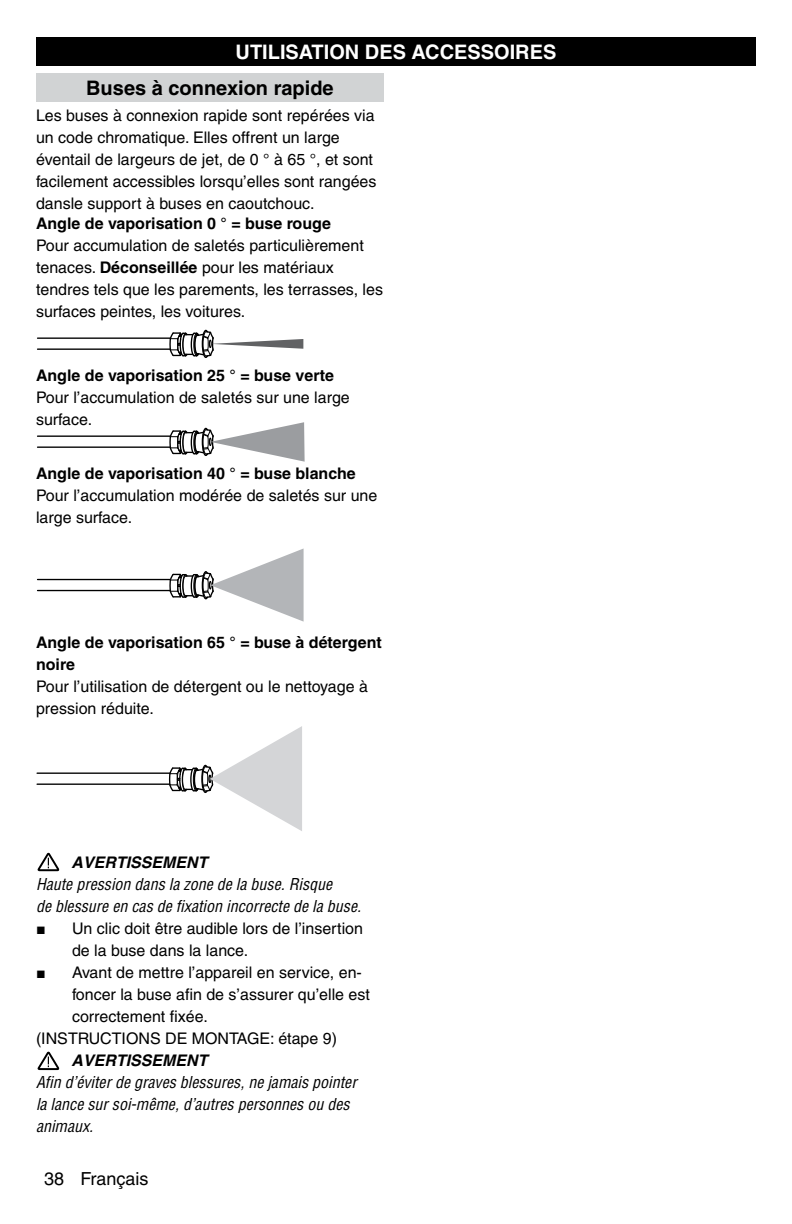
<style>
.page{position:relative;width:792px;height:1224px;background:#fff}
.page>*{position:absolute;margin:0;border:0;box-sizing:border-box;transform-origin:0 0}
.t1{font:700 20px "Helvetica";color:#fff}
.t2{font:700 20px "Helvetica";color:#000}
.t3{font:18px "Helvetica";color:#000}
.t4{font:16px/22px "Helvetica";color:#000}
.t5{font:italic condensed 16px/22px "Helvetica";color:#000}
.t6{font:700 16px/22px "Helvetica";color:#000}
.t7{font:italic 700 16px "Helvetica";color:#000}
.s1{font-weight:700}
.s2{font-family:"Times New Roman"}
</style>
<div class="page">
<div style="left:36px;top:37px;width:720px;height:29px;background:#000"></div>
<hr style="left:38px;top:337px;width:132px;height:2px;background:#000">
<hr style="left:38px;top:348px;width:132px;height:2px;background:#000">
<svg style="left:169px;top:329px;width:134px;height:29px"></svg>
<hr style="left:38px;top:435px;width:132px;height:2px;background:#000">
<hr style="left:38px;top:446px;width:132px;height:2px;background:#000">
<svg style="left:169px;top:422px;width:136px;height:40px"></svg>
<hr style="left:38px;top:579px;width:132px;height:1px;background:#000">
<hr style="left:38px;top:590px;width:132px;height:1px;background:#000">
<svg style="left:169px;top:548px;width:135px;height:74px"></svg>
<div style="left:36px;top:73px;width:348px;height:29px;background:#d1d3d4"></div>
<hr style="left:37px;top:773px;width:133px;height:1px;background:#000">
<hr style="left:37px;top:784px;width:133px;height:1px;background:#000">
<svg style="left:168px;top:727px;width:134px;height:104px"></svg>
<svg style="left:37px;top:854px;width:23px;height:18px"></svg>
<svg style="left:37px;top:1052px;width:23px;height:19px"></svg>
<p class="t1" style="left:236px;top:45px;width:322px">UTILISATION DES ACCESSOIRES</p>
<p class="t2" style="left:86px;top:81px;width:249px">Buses à connexion rapide</p>
<p class="t4" style="left:36px;top:106px;width:342px">Les buses à connexion rapide sont repérées via un code chromatique. Elles offrent un large éventail de largeurs de jet, de 0 ° à 65 °, et sont facilement accessibles lorsqu’elles sont rangées dansle support à buses en caoutchouc.</p>
<p class="t6" style="left:36px;top:214px;width:297px">Angle de vaporisation 0 ° = buse rouge</p>
<p class="t4" style="left:36px;top:236px;width:349px">Pour accumulation de saletés particulièrement tenaces. <span class="s1">Déconseillée</span> pour les matériaux tendres tels que les parements, les terrasses, les surfaces peintes, les voitures.</p>
<p class="t6" style="left:36px;top:366px;width:300px">Angle de vaporisation 25 ° = buse verte</p>
<p class="t4" style="left:36px;top:388px;width:315px">Pour l’accumulation de saletés sur une large surface.</p>
<p class="t6" style="left:36px;top:464px;width:321px">Angle de vaporisation 40 ° = buse blanche</p>
<p class="t4" style="left:36px;top:486px;width:343px">Pour l’accumulation modérée de saletés sur une large surface.</p>
<p class="t6" style="left:36px;top:633px;width:347px">Angle de vaporisation 65 ° = buse à détergent noire</p>
<p class="t4" style="left:36px;top:677px;width:333px">Pour l’utilisation de détergent ou le nettoyage à pression réduite.</p>
<p class="t7" style="left:72px;top:856px;width:138px">AVERTISSEMENT</p>
<p class="t5" style="left:36px;top:874px;width:327px">Haute pression dans la zone de la buse. Risque<br>de blessure en cas de fixation incorrecte de la buse.</p>
<p class="t4" style="left:72px;top:919px;width:293px;text-indent:-36px"><span class="s2">■</span> Un clic doit être audible lors de l’insertion de la buse dans la lance.</p>
<p class="t4" style="left:36px;top:963px;width:327px"><span class="s2">■</span> Avant de mettre l’appareil en service, en-</p>
<p class="t4" style="left:72px;top:985px;width:299px">foncer la buse afin de s’assurer qu’elle est</p>
<p class="t4" style="left:72px;top:1007px;width:137px">correctement fixée.</p>
<p class="t4" style="left:36px;top:1029px;width:303px">(INSTRUCTIONS DE MONTAGE: étape 9)</p>
<p class="t7" style="left:72px;top:1054px;width:138px">AVERTISSEMENT</p>
<p class="t5" style="left:36px;top:1072px;width:322px">Afin d’éviter de graves blessures, ne jamais pointer la lance sur soi-même, d’autres personnes ou des animaux.</p>
<p class="t3" style="left:44px;top:1172px;width:106px">38 Français</p>
</div>
